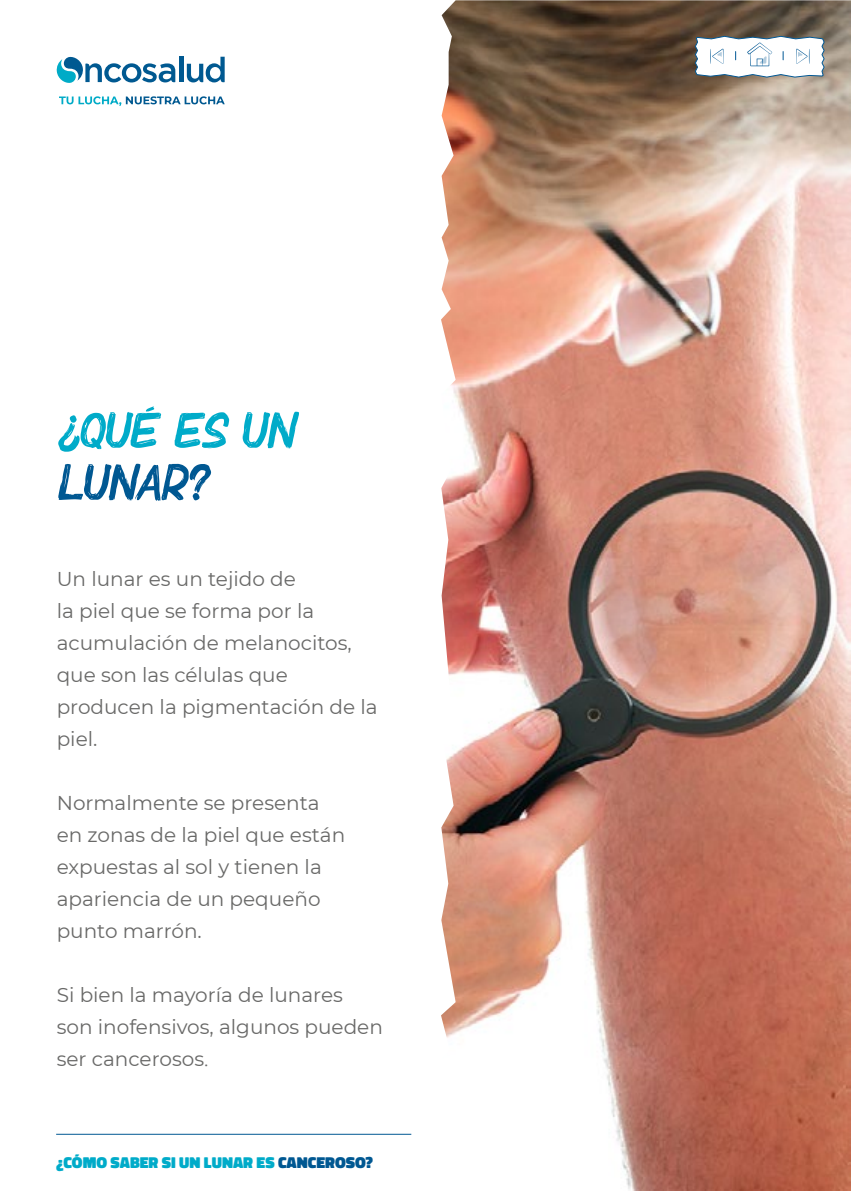
<style>
.page{position:relative;width:851px;height:1191px;background:#fff}
.page>*{position:absolute;margin:0;border:0;box-sizing:border-box;transform-origin:0 0}
.t1{font:50px "Bebrush";letter-spacing:-.075em;color:#00abc9}
.t2{font:50px "Bebrush";letter-spacing:-.035em;color:#005892}
.t3{font:20px/32px "Montserrat";color:#696968}
.t4{font:900 16px "Don Jose";color:#00abc9}
.s1{font-family:"Axiforma";font-weight:300}
.s2{color:#005892}
</style>
<div class="page">
<svg style="left:59px;top:96px;width:166px;height:10px"></svg>
<hr style="left:179px;top:57px;width:4px;height:25px;background:#005991">
<svg style="left:187px;top:57px;width:38px;height:26px"></svg>
<svg style="left:56px;top:56px;width:119px;height:27px"></svg>
<hr style="left:56px;top:1133px;width:355px;height:1px;background:#005892">
<img style="left:441px;top:0;width:409px;height:1191px">
<svg style="left:694px;top:35px;width:131px;height:43px"></svg>
<h1 class="t1" style="left:57px;top:403px;width:243px">¿QUÉ ES UN</h1>
<h1 class="t2" style="left:57px;top:455px;width:155px">LUNAR?</h1>
<p class="t3" style="left:57px;top:562px;width:322px">Un lunar es un tejido de<br>la piel que se forma por la acumulación de melanocitos, que son las células que producen la pigmentación de la piel.</p>
<p class="t3" style="left:57px;top:786px;width:290px">Normalmente se presenta en zonas de la piel que están expuestas al sol y tienen la apariencia de un pequeño punto marrón.</p>
<p class="t3" style="left:57px;top:978px;width:327px">Si bien la mayoría de lunares son inofensivos, algunos pueden ser cancerosos<span class="s1">.</span></p>
<p class="t4" style="left:56px;top:1153px;width:318px">¿CÓMO SABER SI UN LUNAR ES <span class="s2">CANCEROSO?</span></p>
</div>
